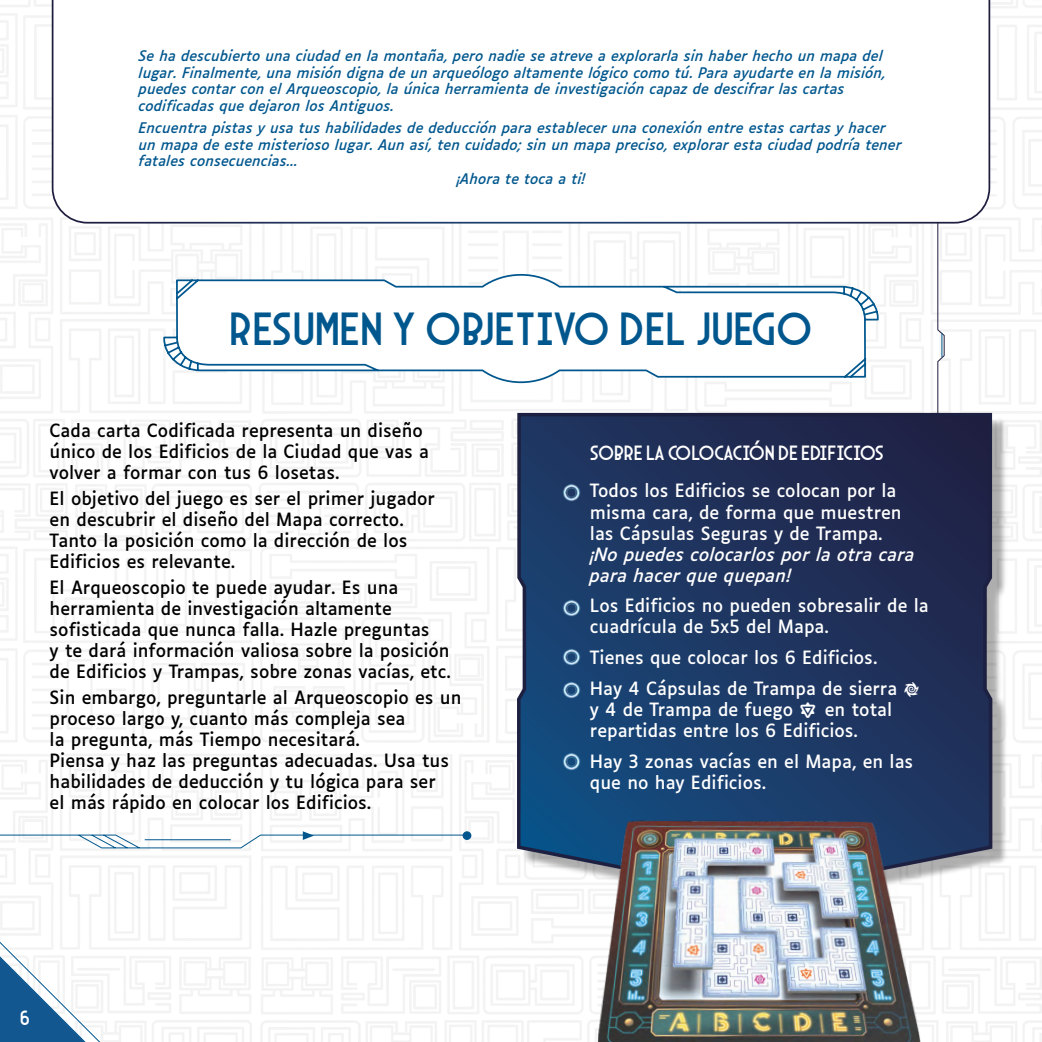
<style>
.page{position:relative;width:1042px;height:1042px;background:#fff}
.page>*{position:absolute;margin:0;border:0;box-sizing:border-box;transform-origin:0 0}
.t1{font:47.25px "Arcane Nine";letter-spacing:-.01em;color:#00578e}
.t2{font:21px "Arcane Nine";letter-spacing:-.02em;color:#fff}
.t3{font:17.5px/21px "Luciole";color:#000}
.t4{font:17.5px/21px "Luciole";color:#fff}
.t5{font:italic 17.5px/21px "Luciole";color:#fff}
.t6{font:italic 14px/16.8px "Luciole";color:#00578e}
.s1{font-family:"Archeotypo";font-size:21px}
</style>
<div class="page">
<svg style="left:937px;top:224px;width:8px;height:187px"></svg>
<svg style="left:0;top:831px;width:442px;height:18px"></svg>
<hr style="left:145px;top:839px;width:86px;height:1px;background:#00578e">
<svg style="left:515px;top:411px;width:479px;height:225px;background:#23335a"></svg>
<img style="left:442px;top:636px;width:569px;height:406px">
<svg style="left:52px;top:0;width:938px;height:224px"></svg>
<svg style="left:162px;top:273px;width:717px;height:111px"></svg>
<img style="left:562px;top:599px;width:18px;height:17px">
<img style="left:562px;top:484px;width:18px;height:17px">
<img style="left:562px;top:648px;width:18px;height:18px">
<img style="left:562px;top:681px;width:18px;height:18px">
<img style="left:562px;top:753px;width:18px;height:17px">
<svg style="left:0;top:905px;width:127px;height:137px"></svg>
<p class="t6" style="left:139px;top:46px;width:748px">Se ha descubierto una ciudad en la montaña, pero nadie se atreve a explorarla sin haber hecho un mapa del lugar. Finalmente, una misión digna de un arqueólogo altamente lógico como tú. Para ayudarte en la misión, puedes contar con el Arqueoscopio, la única herramienta de investigación capaz de descifrar las cartas codificadas que dejaron los Antiguos.</p>
<p class="t6" style="left:139px;top:118px;width:749px">Encuentra pistas y usa tus habilidades de deducción para establecer una conexión entre estas cartas y hacer</p>
<p class="t6" style="left:139px;top:135px;width:764px">un mapa de este misterioso lugar. Aun así, ten cuidado; sin un mapa preciso, explorar esta ciudad podría tener</p>
<p class="t6" style="left:139px;top:152px;width:160px">fatales consecuencias...</p>
<p class="t6" style="left:456px;top:169px;width:130px">¡Ahora te toca a ti!</p>
<h1 class="t1" style="left:229px;top:301px;width:585px">RESUMEN Y OBJETIVO DEL JUEGO</h1>
<p class="t3" style="left:50px;top:418px;width:381px">Cada carta Codificada representa un diseño único de los Edificios de la Ciudad que vas a volver a formar con tus 6 losetas.</p>
<p class="t3" style="left:50px;top:486px;width:387px">El objetivo del juego es ser el primer jugador en descubrir el diseño del Mapa correcto.<br>Tanto la posición como la dirección de los Edificios es relevante.</p>
<p class="t3" style="left:50px;top:575px;width:403px">El Arqueoscopio te puede ayudar. Es una herramienta de investigación altamente sofisticada que nunca falla. Hazle preguntas<br>y te dará información valiosa sobre la posición de Edificios y Trampas, sobre zonas vacías, etc.</p>
<p class="t3" style="left:50px;top:685px;width:413px">Sin embargo, preguntarle al Arqueoscopio es un proceso largo y, cuanto más compleja sea<br>la pregunta, más Tiempo necesitará.<br>Piensa y haz las preguntas adecuadas. Usa tus habilidades de deducción y tu lógica para ser<br>el más rápido en colocar los Edificios.</p>
<p class="t2" style="left:590px;top:440px;width:295px">SOBRE LA COLOCACIÓN DE EDIFICIOS</p>
<p class="t4" style="left:590px;top:479px;width:313px">Todos los Edificios se colocan por la misma cara, de forma que muestren las Cápsulas Seguras y de Trampa.</p>
<p class="t5" style="left:590px;top:542px;width:327px">¡No puedes colocarlos por la otra cara para hacer que quepan!</p>
<p class="t4" style="left:590px;top:594px;width:340px">Los Edificios no pueden sobresalir de la cuadrícula de 5x5 del Mapa.</p>
<p class="t4" style="left:590px;top:641px;width:331px;line-height:31px">Tienes que colocar los 6 Edificios.<br>Hay 4 Cápsulas de Trampa de sierra <span class="s1">z</span></p>
<p class="t4" style="left:590px;top:698px;width:304px">y 4 de Trampa de fuego <span class="s1">y</span> en total repartidas entre los 6 Edificios.</p>
<p class="t4" style="left:590px;top:750px;width:325px">Hay 3 zonas vacías en el Mapa, en las que no hay Edificios.</p>
<p class="t2" style="left:20px;top:1005px;width:12px">6</p>
</div>
